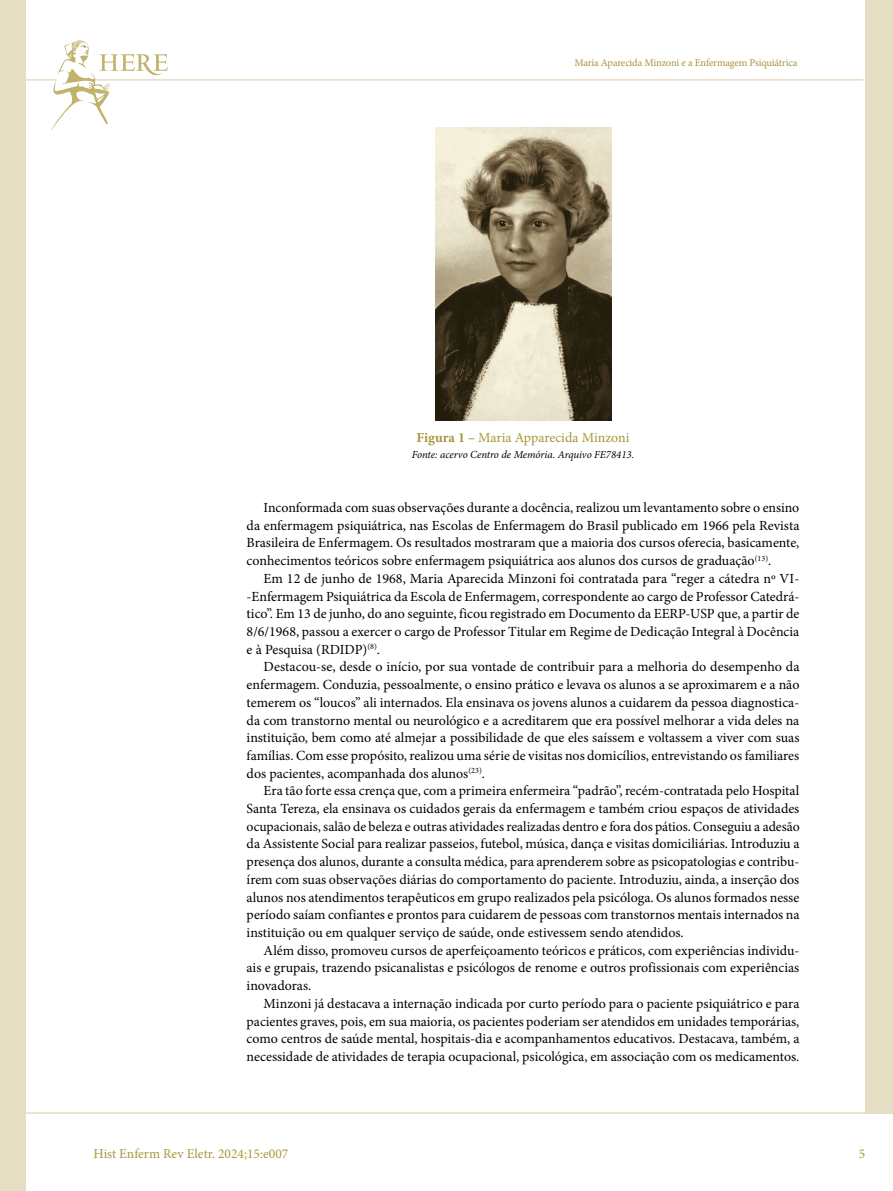
<style>
.page{position:relative;width:893px;height:1191px;background:#fff}
.page>*{position:absolute;margin:0;border:0;box-sizing:border-box;transform-origin:0 0}
.t1{font:13.95px/17.7px "Minion Pro";color:#000;text-align:justify}
.t2{font:13.95px "Minion Pro";color:#a7963a}
.t3{font:13.5px "Minion Pro";color:#a7963a}
.t4{font:italic 10.8px "Minion Pro";letter-spacing:-.005em;color:#000}
.t5{font:10.5px "Minion Pro";letter-spacing:-.015em;color:#a7963a}
.s1{font-weight:700}
</style>
<div class="page">
<hr style="left:0;top:1112px;width:893px;height:1px;background:#e6dec3">
<hr style="left:0;top:79px;width:863px;height:2px;background:#e6dec3">
<div style="left:865px;top:0;width:28px;height:1113px;background:#e6dec3"></div>
<div style="left:0;top:0;width:26px;height:1191px;background:#e6dec3"></div>
<svg style="left:50px;top:40px;width:118px;height:91px"></svg>
<img style="left:435px;top:128px;width:176px;height:292px">
<p class="t5" style="left:574px;top:56px;width:224px">Maria Aparecida Minzoni e a Enfermagem Psiquiátrica</p>
<p class="t2" style="left:416px;top:428px;width:215px"><span class="s1">Figura 1 –</span> Maria Apparecida Minzoni</p>
<p class="t4" style="left:412px;top:447px;width:224px">Fonte: acervo Centro de Memória. Arquivo FE78413.</p>
<p class="t1" style="left:247px;top:499px;width:554px;text-indent:17px">Inconformada com suas observações durante a docência, realizou um levantamento sobre o ensino da enfermagem psiquiátrica, nas Escolas de Enfermagem do Brasil publicado em 1966 pela Revista Brasileira de Enfermagem. Os resultados mostraram que a maioria dos cursos oferecia, basicamente, conhecimentos teóricos sobre enfermagem psiquiátrica aos alunos dos cursos de graduação<sup>(13)</sup>.</p>
<p class="t1" style="left:247px;top:569px;width:554px;text-indent:17px">Em 12 de junho de 1968, Maria Aparecida Minzoni foi contratada para “reger a cátedra nº VI--Enfermagem Psiquiátrica da Escola de Enfermagem, correspondente ao cargo de Professor Catedrá&shy;tico”. Em 13 de junho, do ano seguinte, ficou registrado em Documento da EERP-USP que, a partir de 8/6/1968, passou a exercer o cargo de Professor Titular em Regime de Dedicação Integral à Docência e à Pesquisa (RDIDP)<sup>(8)</sup>.</p>
<p class="t1" style="left:247px;top:658px;width:554px;text-indent:17px">Destacou-se, desde o início, por sua vontade de contribuir para a melhoria do desempenho da enfermagem. Conduzia, pessoalmente, o ensino prático e levava os alunos a se aproximarem e a não temerem os “loucos” ali internados. Ela ensinava os jovens alunos a cuidarem da pessoa diagnostica&shy;da com transtorno mental ou neurológico e a acreditarem que era possível melhorar a vida deles na instituição, bem como até almejar a possibilidade de que eles saíssem e voltassem a viver com suas famílias. Com esse propósito, realizou uma série de visitas nos domicílios, entrevistando os familiares dos pacientes, acompanhada dos alunos<sup>(23)</sup>.</p>
<p class="t1" style="left:247px;top:782px;width:555px;text-indent:17px">Era tão forte essa crença que, com a primeira enfermeira “padrão”, recém-contratada pelo Hospital Santa Tereza, ela ensinava os cuidados gerais da enfermagem e também criou espaços de atividades ocupacionais, salão de beleza e outras atividades realizadas dentro e fora dos pátios. Conseguiu a adesão da Assistente Social para realizar passeios, futebol, música, dança e visitas domiciliárias. Introduziu a presença dos alunos, durante a consulta médica, para aprenderem sobre as psicopatologias e contribu&shy;írem com suas observações diárias do comportamento do paciente. Introduziu, ainda, a inserção dos alunos nos atendimentos terapêuticos em grupo realizados pela psicóloga. Os alunos formados nesse período saíam confiantes e prontos para cuidarem de pessoas com transtornos mentais internados na instituição ou em qualquer serviço de saúde, onde estivessem sendo atendidos.</p>
<p class="t1" style="left:247px;top:941px;width:554px;text-indent:17px">Além disso, promoveu cursos de aperfeiçoamento teóricos e práticos, com experiências individu&shy;ais e grupais, trazendo psicanalistas e psicólogos de renome e outros profissionais com experiências inovadoras.</p>
<p class="t1" style="left:247px;top:994px;width:554px;text-indent:17px">Minzoni já destacava a internação indicada por curto período para o paciente psiquiátrico e para pacientes graves, pois, em sua maioria, os pacientes poderiam ser atendidos em unidades temporárias, como centros de saúde mental, hospitais-dia e acompanhamentos educativos. Destacava, também, a necessidade de atividades de terapia ocupacional, psicológica, em associação com os medicamentos.</p>
<p class="t3" style="left:94px;top:1144px;width:196px">Hist Enferm Rev Eletr. 2024;15:e007</p>
<p class="t3" style="left:859px;top:1144px;width:8px">5</p>
</div>
